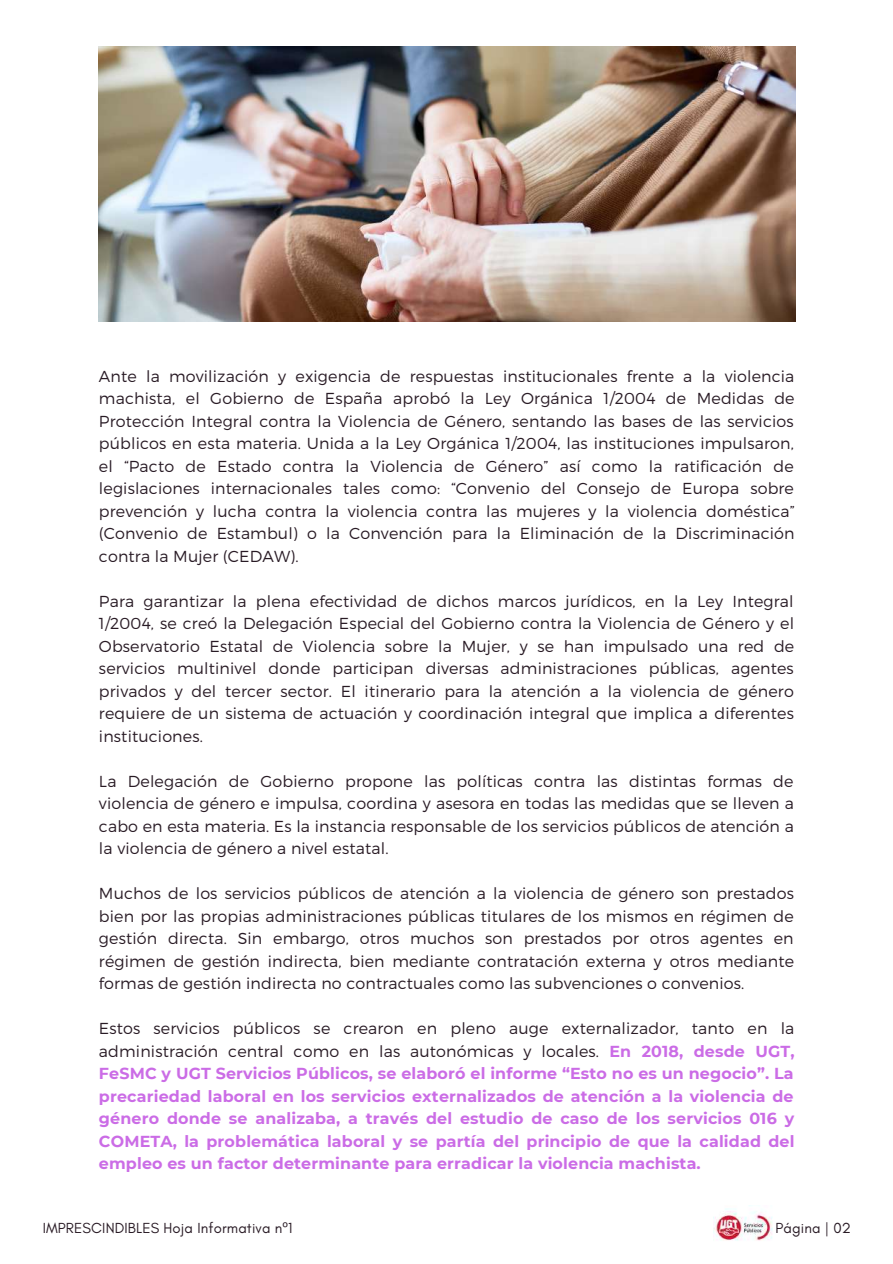
<style>
.page{position:relative;width:893px;height:1264px;background:#fff}
.page>*{position:absolute;margin:0;border:0;box-sizing:border-box;transform-origin:0 0}
.t1{font:300 15.9px/22.5px "Montserrat";letter-spacing:.01em;color:#291b25;text-align:justify}
.t2{font:700 15.9px/22.5px "Montserrat";letter-spacing:.01em;color:#cb6ce6;text-align:justify}
.t3{font:14.85px "Glacial Indifference";letter-spacing:.01em;color:#291b25}
.s1{font-weight:300;color:#291b25}
.s2{font-family:"Noto Sans"}
</style>
<div class="page">
<img style="left:99px;top:46px;width:696px;height:276px">
<img style="left:713px;top:1205px;width:59px;height:36px">
<p class="t1" style="left:99px;top:364px;width:697px">Ante la movilización y exigencia de respuestas institucionales frente a la violencia machista, el Gobierno de España aprobó la Ley Orgánica 1/2004 de Medidas de Protección Integral contra la Violencia de Género, sentando las bases de las servicios públicos en esta materia. Unida a la Ley Orgánica 1/2004, las instituciones impulsaron, el “Pacto de Estado contra la Violencia de Género” así como la ratificación de legislaciones internacionales tales como: “Convenio del Consejo de Europa sobre prevención y lucha contra la violencia contra las mujeres y la violencia doméstica” (Convenio de Estambul) o la Convención para la Eliminación de la Discriminación contra la Mujer (CEDAW).</p>
<p class="t1" style="left:99px;top:589px;width:696px">Para garantizar la plena efectividad de dichos marcos jurídicos, en la Ley Integral 1/2004, se creó la Delegación Especial del Gobierno contra la Violencia de Género y el Observatorio Estatal de Violencia sobre la Mujer, y se han impulsado una red de servicios multinivel donde participan diversas administraciones públicas, agentes privados y del tercer sector. El itinerario para la atención a la violencia de género requiere de un sistema de actuación y coordinación integral que implica a diferentes instituciones.</p>
<p class="t1" style="left:99px;top:769px;width:696px">La Delegación de Gobierno propone las políticas contra las distintas formas de violencia de género e impulsa, coordina y asesora en todas las medidas que se lleven a cabo en esta materia. Es la instancia responsable de los servicios públicos de atención a la violencia de género a nivel estatal.</p>
<p class="t1" style="left:99px;top:881px;width:696px">Muchos de los servicios públicos de atención a la violencia de género son prestados bien por las propias administraciones públicas titulares de los mismos en régimen de gestión directa. Sin embargo, otros muchos son prestados por otros agentes en régimen de gestión indirecta, bien mediante contratación externa y otros mediante formas de gestión indirecta no contractuales como las subvenciones o convenios.</p>
<p class="t2" style="left:99px;top:1017px;width:697px"><span class="s1">Estos servicios públicos se crearon en pleno auge externalizador, tanto en la administración central como en las autonómicas y locales.</span> En 2018, desde UGT, FeSMC y UGT Servicios Públicos, se elaboró el informe “Esto no es un negocio”. La precariedad laboral en los servicios externalizados de atención a la violencia de género donde se analizaba, a través del estudio de caso de los servicios 016 y COMETA, la problemática laboral y se partía del principio de que la calidad del empleo es un factor determinante para erradicar la violencia machista.</p>
<p class="t3" style="left:43px;top:1218px;width:251px">IMPRESCINDIBLES Hoja Informativa n<span class="s2">º</span>1</p>
<p class="t3" style="left:775px;top:1218px;width:77px">Página | 02</p>
</div>
